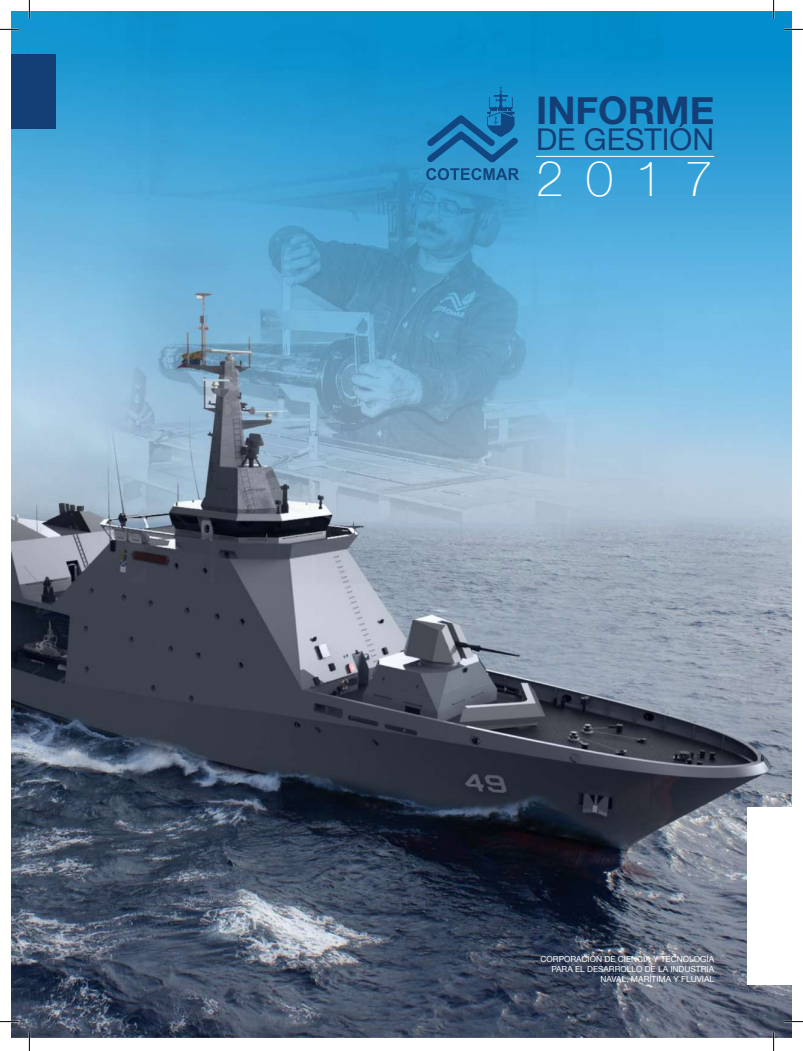
<style>
.page{position:relative;width:803px;height:1051px;background:#fff}
.page>*{position:absolute;margin:0;border:0;box-sizing:border-box;transform-origin:0 0}
.t1{font:100 49.38px "Helvetica Neue";color:#fff}
.t2{font:700 38px "Helvetica Neue";color:#143e76}
.t3{font:30px "Helvetica Neue";color:#143e76}
.t4{font:8.38px/10px "Helvetica Neue";color:#fff;text-align:right}
</style>
<div class="page">
<img style="left:12px;top:12px;width:779px;height:1025px">
<svg style="left:426px;top:87px;width:93px;height:93px;background:#1f80b9"></svg>
<hr style="left:536px;top:156px;width:178px;height:1px;background:#fff">
<div style="left:12px;top:54px;width:44px;height:75px;background:#143e76"></div>
<div style="left:747px;top:807px;width:44px;height:177px;background:#fff"></div>
<svg style="left:0;top:29px;width:19px;height:1px"></svg>
<svg style="left:784px;top:29px;width:19px;height:1px"></svg>
<svg style="left:0;top:1021px;width:19px;height:1px"></svg>
<svg style="left:784px;top:1021px;width:19px;height:1px"></svg>
<svg style="left:29px;top:0;width:1px;height:19px"></svg>
<svg style="left:29px;top:1032px;width:1px;height:19px"></svg>
<svg style="left:773px;top:0;width:1px;height:19px"></svg>
<svg style="left:773px;top:1032px;width:1px;height:19px"></svg>
<h2 class="t2" style="left:536px;top:87px;width:180px">INFORME</h2>
<h3 class="t3" style="left:536px;top:122px;width:179px">DE GESTIÓN</h3>
<h1 class="t1" style="left:536px;top:141px;width:178px">2017</h1>
<p class="t4" style="left:540px;top:954px;width:175px">CORPORACIÓN DE CIENCIA Y TECNOLOGÍA<br>PARA EL DESARROLLO DE LA INDUSTRIA<br>NAVAL, MARÍTIMA Y FLUVIAL</p>
</div>
